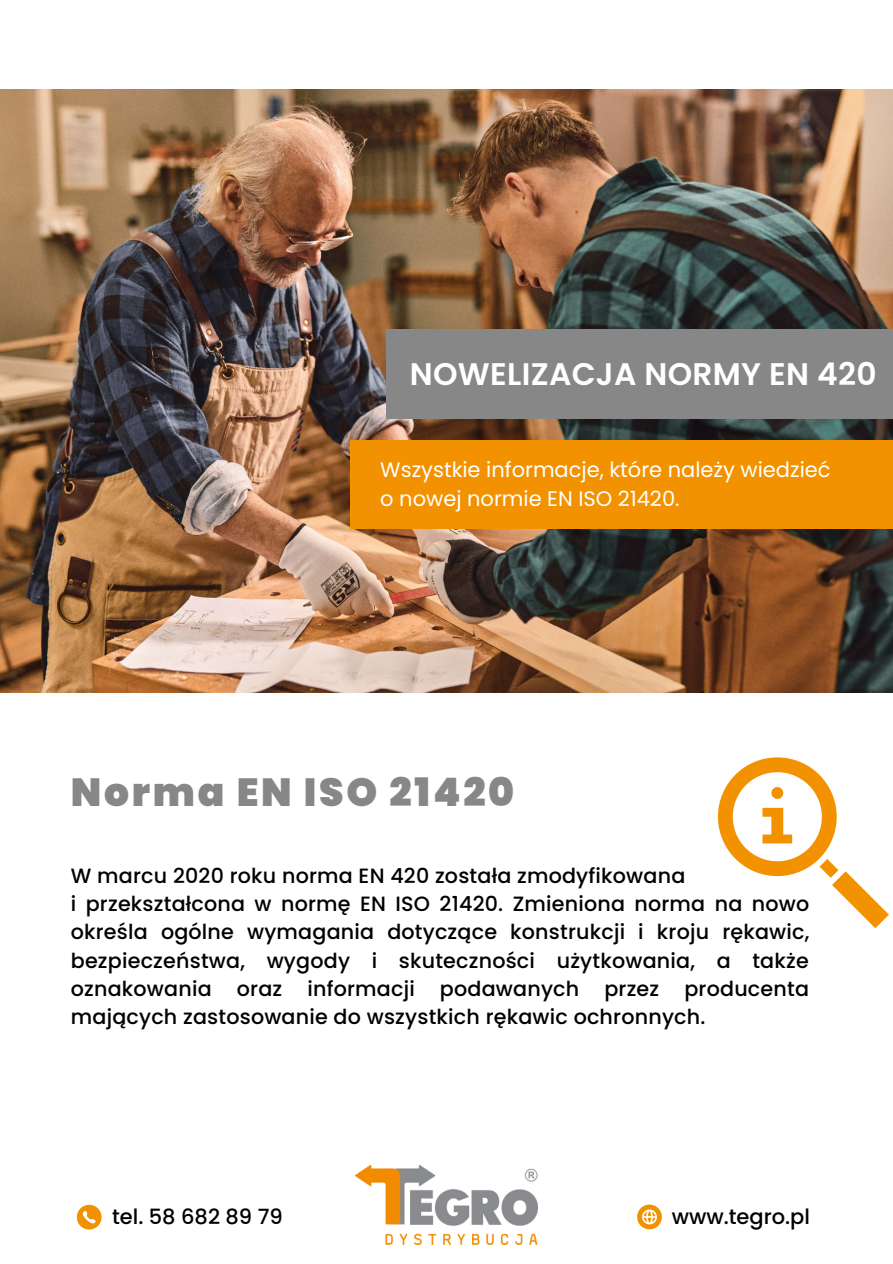
<style>
.page{position:relative;width:893px;height:1264px;background:#fff}
.page>*{position:absolute;margin:0;border:0;box-sizing:border-box;transform-origin:0 0}
.t1{font:900 39.15px "Poppins";letter-spacing:.07em;color:#878787}
.t2{font:600 31.2px "Poppins";letter-spacing:.01em;color:#fff}
.t3{font:21px/29.2px "Poppins";color:#fff}
.t4{font:500 21px "Poppins";color:#000}
.t5{font:500 20.7px/28px "Poppins";letter-spacing:.01em;color:#000}
</style>
<div class="page">
<img style="left:0;top:89px;width:892px;height:603px">
<div style="left:350px;top:441px;width:542px;height:87px;background:#f39200"></div>
<img style="left:355px;top:1165px;width:182px;height:78px">
<svg style="left:77px;top:1204px;width:25px;height:25px"></svg>
<svg style="left:637px;top:1204px;width:24px;height:25px"></svg>
<div style="left:386px;top:329px;width:506px;height:90px;background:#878787"></div>
<svg style="left:718px;top:757px;width:170px;height:171px"></svg>
<h2 class="t2" style="left:410px;top:352px;width:468px">NOWELIZACJA NORMY EN 420</h2>
<p class="t3" style="left:380px;top:455px;width:452px">Wszystkie informacje, które należy wiedzieć o nowej normie EN ISO 21420.</p>
<h1 class="t1" style="left:71px;top:765px;width:445px">Norma EN ISO 21420</h1>
<p class="t5" style="left:71px;top:861px;width:740px">W marcu 2020 roku norma EN 420 została zmodyfikowana<br>i przekształcona w normę EN ISO 21420. Zmieniona norma na nowo określa ogólne wymagania dotyczące konstrukcji i kroju rękawic, bezpieczeństwa, wygody i skuteczności użytkowania, a także oznakowania oraz informacji podawanych przez producenta mających zastosowanie do wszystkich rękawic ochronnych.</p>
<p class="t4" style="left:112px;top:1201px;width:172px">tel. 58 682 89 79</p>
<p class="t4" style="left:671px;top:1201px;width:140px">www.tegro.pl</p>
</div>
